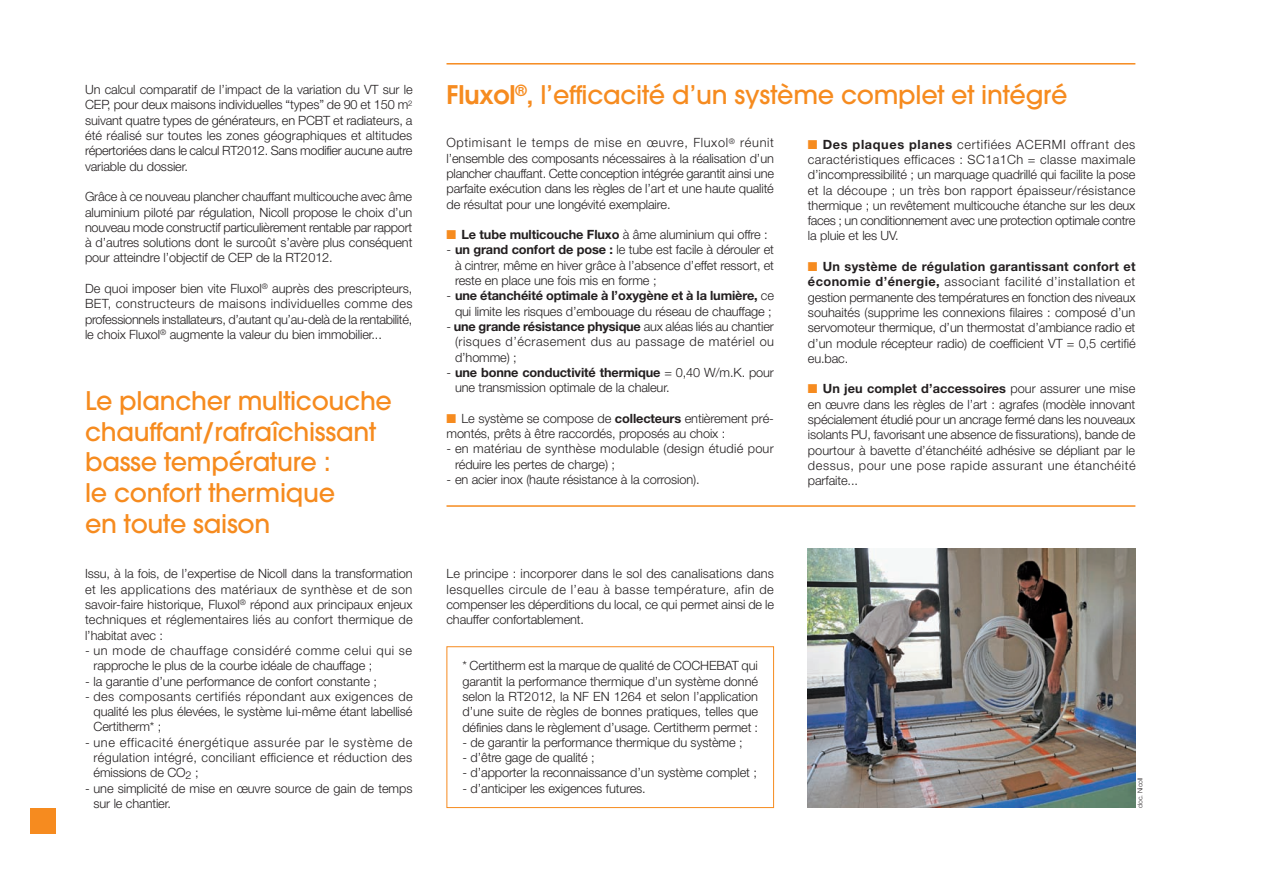
<style>
.page{position:relative;width:1263px;height:893px;background:#fff}
.page>*{position:absolute;margin:0;border:0;box-sizing:border-box;transform-origin:0 0}
.t1{font:500 25.5px/30.6px "Avant Garde";letter-spacing:-.01em;color:#f68b1f}
.t2{font:300 12.75px/15.3px "Helvetica Neue";letter-spacing:-.01em;color:#231f20;text-align:justify}
.t3{font:300 12.75px/15.3px "Helvetica Neue";letter-spacing:.015em;color:#231f20}
.t4{font:700 12.75px "Helvetica Neue";letter-spacing:-.01em;color:#231f20}
.t5{font:300 6.75px "Helvetica Neue";letter-spacing:-.01em;color:#231f20}
.s1{font-weight:600}
.s2{color:#f68b1f}
.s3{font-weight:300}
.s4{font-weight:700}
</style>
<div class="page">
<div style="left:30px;top:808px;width:25px;height:25px;background:#f68b1f"></div>
<img style="left:808px;top:549px;width:327px;height:259px">
<div style="left:446px;top:646px;width:328px;height:162px;border:1px solid #f68b1f"></div>
<hr style="left:446px;top:63px;width:689px;height:2px;background:#f68b1f">
<hr style="left:446px;top:505px;width:689px;height:2px;background:#f68b1f">
<p class="t2" style="left:85px;top:83px;width:329px">Un calcul comparatif de l’impact de la variation du VT sur le CEP, pour deux maisons individuelles “types” de 90 et 150 m<sup>2 </sup>suivant quatre types de générateurs, en PCBT et radiateurs, a été réalisé sur toutes les zones géographiques et altitudes répertoriées dans le calcul RT2012. Sans modifier aucune autre variable du dossier.</p>
<p class="t2" style="left:85px;top:190px;width:329px">Grâce à ce nouveau plancher chauffant multicouche avec âme aluminium piloté par régulation, Nicoll propose le choix d’un nouveau mode constructif particulièrement rentable par rapport à d’autres solutions dont le surcoût s’avère plus conséquent pour atteindre l’objectif de CEP de la RT2012.</p>
<p class="t2" style="left:85px;top:282px;width:329px">De quoi imposer bien vite Fluxol<sup>®</sup> auprès des prescripteurs, BET, constructeurs de maisons individuelles comme des professionnels installateurs, d’autant qu’au-delà de la rentabilité, le choix Fluxol<sup>®</sup> augmente la valeur du bien immobilier...</p>
<h1 class="t1" style="left:85px;top:388px;width:308px">Le plancher multicouche chauffant/rafraîchissant basse température :<br>le confort thermique<br>en toute saison</h1>
<p class="t2" style="left:85px;top:567px;width:329px">Issu, à la fois, de l’expertise de Nicoll dans la transformation et les applications des matériaux de synthèse et de son savoir-faire historique, Fluxol<sup>®</sup> répond aux principaux enjeux techniques et réglementaires liés au confort thermique de l’habitat avec :</p>
<p class="t2" style="left:94px;top:644px;width:320px;text-indent:-8px">- un mode de chauffage considéré comme celui qui se rapproche le plus de la courbe idéale de chauffage ;</p>
<p class="t2" style="left:85px;top:675px;width:294px">- la garantie d’une performance de confort constante ;</p>
<p class="t2" style="left:94px;top:690px;width:321px;text-indent:-9px">- des composants certifiés répondant aux exigences de qualité les plus élevées, le système lui-même étant labellisé Certitherm* ;</p>
<p class="t2" style="left:94px;top:736px;width:320px;text-indent:-8px">- une efficacité énergétique assurée par le système de régulation intégré, conciliant efficience et réduction des émissions de CO<sub>2</sub> ;</p>
<p class="t2" style="left:94px;top:782px;width:320px;text-indent:-9px">- une simplicité de mise en œuvre source de gain de temps sur le chantier.</p>
<h1 class="t1" style="left:446px;top:82px;width:622px"><span class="s1">Fluxol</span><sup>®</sup><span class="s1">,</span> l’efficacité d’un système complet et intégré</h1>
<p class="t2" style="left:446px;top:136px;width:329px">Optimisant le temps de mise en œuvre, Fluxol<sup>®</sup> réunit l’ensemble des composants nécessaires à la réalisation d’un plancher chauffant. Cette conception intégrée garantit ainsi une parfaite exécution dans les règles de l’art et une haute qualité de résultat pour une longévité exemplaire.</p>
<p class="t4" style="left:446px;top:230px;width:323px"><span class="s2">■</span> Le tube multicouche Fluxo <span class="s3">à âme aluminium qui offre :</span></p>
<p class="t2" style="left:455px;top:243px;width:320px;text-indent:-9px">- <span class="s4">un grand confort de pose :</span> le tube est facile à dérouler et à cintrer, même en hiver grâce à l’absence d’effet ressort, et reste en place une fois mis en forme ;</p>
<p class="t2" style="left:446px;top:289px;width:329px;text-align:center">- <span class="s4">une étanchéité optimale à l’oxygène et à la lumière,</span> ce qui limite les risques d’embouage du réseau de chauffage ;</p>
<p class="t2" style="left:455px;top:320px;width:321px;text-indent:-9px">- <span class="s4">une grande résistance physique</span> aux aléas liés au chantier (risques d’écrasement dus au passage de matériel ou d’homme) ;</p>
<p class="t2" style="left:455px;top:366px;width:320px;text-indent:-9px">- <span class="s4">une bonne conductivité thermique</span> = 0,40 W/m.K. pour une transmission optimale de la chaleur.</p>
<p class="t2" style="left:446px;top:412px;width:329px"><span class="s2">■</span> Le système se compose de <span class="s4">collecteurs</span> entièrement pré&shy;montés, prêts à être raccordés, proposés au choix :</p>
<p class="t3" style="left:455px;top:442px;width:320px;text-indent:-9px">- en matériau de synthèse modulable (design étudié pour réduire les pertes de charge) ;</p>
<p class="t2" style="left:446px;top:473px;width:255px">- en acier inox (haute résistance à la corrosion).</p>
<p class="t2" style="left:446px;top:567px;width:329px">Le principe : incorporer dans le sol des canalisations dans lesquelles circule de l’eau à basse température, afin de compenser les déperditions du local, ce qui permet ainsi de le chauffer confortablement.</p>
<p class="t2" style="left:462px;top:659px;width:297px">* Certitherm est la marque de qualité de COCHEBAT qui garantit la performance thermique d’un système donné selon la RT2012, la NF EN 1264 et selon l’application d’une suite de règles de bonnes pratiques, telles que définies dans le règlement d’usage. Certitherm permet :</p>
<p class="t2" style="left:462px;top:736px;width:282px">- de garantir la performance thermique du système ;</p>
<p class="t2" style="left:462px;top:751px;width:134px">- d’être gage de qualité ;</p>
<p class="t2" style="left:462px;top:766px;width:296px">- d’apporter la reconnaissance d’un système complet ;</p>
<p class="t2" style="left:462px;top:782px;width:185px">- d’anticiper les exigences futures.</p>
<p class="t2" style="left:808px;top:138px;width:329px"><span class="s2">■</span> <span class="s4">Des plaques planes</span> certifiées ACERMI offrant des caractéristiques efficaces : SC1a1Ch = classe maximale d’incompressibilité ; un marquage quadrillé qui facilite la pose et la découpe ; un très bon rapport épaisseur/résistance thermique ; un revêtement multicouche étanche sur les deux faces ; un conditionnement avec une protection optimale contre la pluie et les UV.</p>
<p class="t2" style="left:808px;top:260px;width:329px"><span class="s2">■</span> <span class="s4">Un système de régulation garantissant confort et économie d’énergie,</span> associant facilité d’installation et gestion permanente des températures en fonction des niveaux souhaités (supprime les connexions filaires : composé d’un servomoteur thermique, d’un thermostat d’ambiance radio et d’un module récepteur radio) de coefficient VT = 0,5 certifié eu.bac.</p>
<p class="t2" style="left:808px;top:382px;width:329px"><span class="s2">■</span> <span class="s4">Un jeu complet d’accessoires</span> pour assurer une mise en œuvre dans les règles de l’art : agrafes (modèle innovant spécialement étudié pour un ancrage fermé dans les nouveaux isolants PU, favorisant une absence de fissurations), bande de pourtour à bavette d’étanchéité adhésive se dépliant par le dessus, pour une pose rapide assurant une étanchéité parfaite...</p>
<p class="t5" style="left:1137px;top:808px;width:32px;rotate:-90deg">doc. Nicoll</p>
</div>
